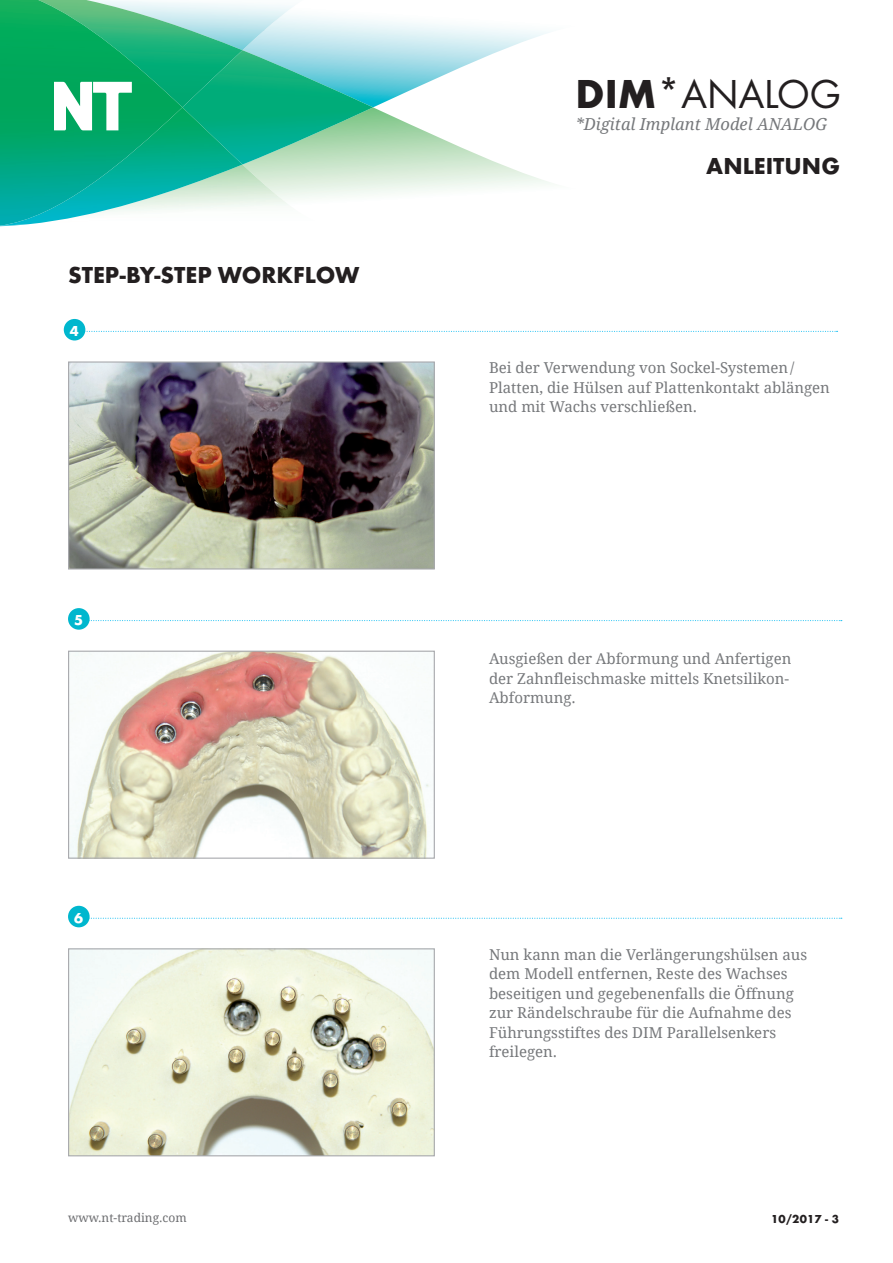
<style>
.page{position:relative;width:893px;height:1263px;background:#fff}
.page>*{position:absolute;margin:0;border:0;box-sizing:border-box;transform-origin:0 0}
.t1{font:42px "Futura Boo";color:#231f20}
.t2{font:700 24px "Futura";color:#231f20}
.t3{font:16.5px "Droid Serif Italic NT";color:#76787b}
.t4{font:15px/19.5px "Droid Serif NT";color:#76787b}
.t5{font:700 15px "Futura";color:#fff}
.t6{font:12px "Droid Serif NT";color:#6c6d70}
.t7{font:700 12px "Futura";letter-spacing:.02em;color:#231f20}
.s1{font-family:"Futura";font-weight:700}
</style>
<div class="page">
<img style="left:70px;top:363px;width:363px;height:204px">
<div style="left:68px;top:361px;width:367px;height:208px;border:1px solid #a8a9ad"></div>
<img style="left:70px;top:653px;width:359px;height:204px">
<div style="left:68px;top:651px;width:367px;height:208px;border:1px solid #a8a9ad"></div>
<svg style="left:85px;top:331px;width:753px;height:1px"></svg>
<div style="left:64px;top:319px;width:21px;height:21px;background:#00b7ce;border-radius:50%"></div>
<svg style="left:90px;top:620px;width:752px;height:1px"></svg>
<div style="left:68px;top:608px;width:22px;height:22px;background:#00b7ce;border-radius:50%"></div>
<svg style="left:90px;top:918px;width:752px;height:1px"></svg>
<div style="left:68px;top:906px;width:22px;height:21px;background:#00b7ce;border-radius:50%"></div>
<img style="left:70px;top:950px;width:363px;height:204px">
<div style="left:68px;top:948px;width:367px;height:208px;border:1px solid #a8a9ad"></div>
<svg style="left:0;top:0;width:550px;height:226px"></svg>
<h1 class="t1" style="left:576px;top:69px;width:267px"><span class="s1">DIM*</span>ANALOG</h1>
<p class="t3" style="left:576px;top:115px;width:253px">*Digital Implant Model ANALOG</p>
<h2 class="t2" style="left:68px;top:260px;width:293px">STEP-BY-STEP WO RKFLOW</h2>
<p class="t5" style="left:70px;top:321px;width:10px">4</p>
<p class="t5" style="left:74px;top:610px;width:10px">5</p>
<p class="t5" style="left:74px;top:908px;width:10px">6</p>
<h2 class="t2" style="left:706px;top:151px;width:135px">ANLEITUNG</h2>
<p class="t4" style="left:489px;top:358px;width:342px">Bei der Verwendung von Sockel-Systemen/<br>Platten, die Hülsen auf Plattenkontakt ablängen und mit Wachs verschließen.</p>
<p class="t4" style="left:489px;top:649px;width:304px">Ausgießen der Abformung und Anfertigen der Zahnfleischmaske mittels Knetsilikon-<br>Abformung.</p>
<p class="t4" style="left:489px;top:945px;width:320px">Nun kann man die Verlängerungshülsen aus dem Modell entfernen, Reste des Wachses beseitigen und gegebenenfalls die Öffnung zur Rändelschraube für die Aufnahme des Führungsstiftes des DIM Parallelsenkers freilegen.</p>
<p class="t6" style="left:68px;top:1211px;width:120px">www.nt-trading.com</p>
<p class="t7" style="left:771px;top:1211px;width:69px">10/2017 - 3</p>
</div>
